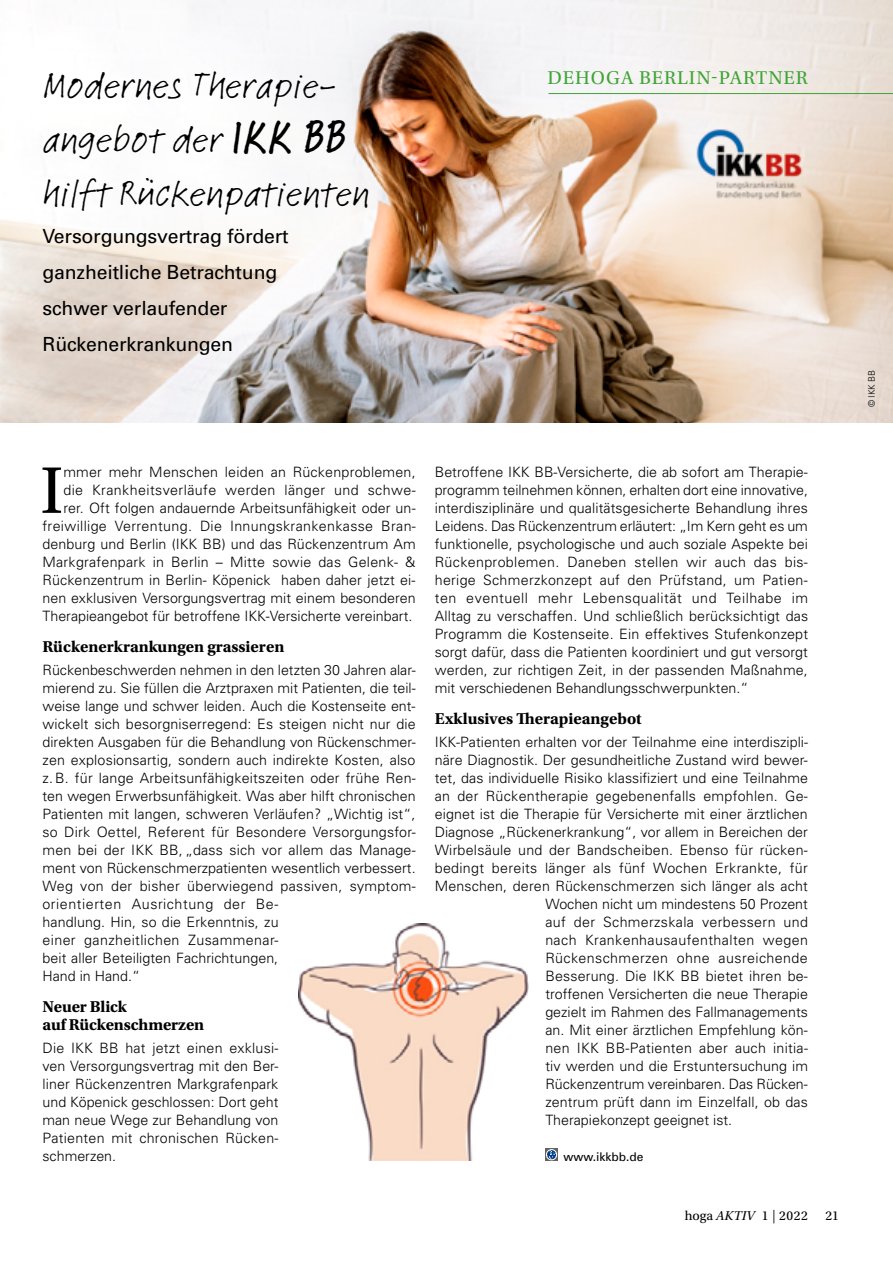
<style>
.page{position:relative;width:893px;height:1263px;background:#fff}
.page>*{position:absolute;margin:0;border:0;box-sizing:border-box;transform-origin:0 0}
.t1{font:69.45px "Utopia Std";color:#000}
.t2{font:39px/54px "Feltpen CV";color:#000}
.t3{font:19.5px/36px "Univers";letter-spacing:-.01em;color:#000}
.t4{font:19.5px "Utopia Std";letter-spacing:.05em;color:#3fa535}
.t5{font:700 16.5px/18px "Utopia Std";color:#000}
.t6{font:300 14.25px/18px "Univers";letter-spacing:.005em;color:#000;text-align:justify}
.t7{font:300 14.25px "Univers";letter-spacing:.025em;color:#000}
.t8{font:300 14.25px "Univers";letter-spacing:.03em;color:#000}
.t9{font:13.5px "Utopia Std";letter-spacing:.02em;color:#000}
.t10{font:13.5px "Utopia Std";color:#000}
.t11{font:12px "Univers";color:#000}
.t12{font:300 9px "Univers";color:#000}
.s1{font-family:"Feltpen CV Medium";font-size:49.5px}
.s2{font-style:italic}
.s3{font-family:"Formata";font-weight:300}
</style>
<div class="page">
<img style="left:0;top:0;width:893px;height:423px">
<hr style="left:549px;top:93px;width:344px;height:1px;background:#3fa535">
<img style="left:299px;top:923px;width:229px;height:238px">
<div style="left:545px;top:1148px;width:13px;height:13px;background:#69605c"></div>
<svg style="left:546px;top:1149px;width:11px;height:11px"></svg>
<div style="left:546px;top:1149px;width:11px;height:11px;border:1px solid #fff;border-radius:50%"></div>
<img style="left:693px;top:128px;width:115px;height:73px">
<h2 class="t2" style="left:43px;top:58px;width:329px">Modernes Therapie&shy;angebot der <span class="s1">IKK BB </span>hilft Rückenpatienten</h2>
<h3 class="t3" style="left:43px;top:218px;width:248px">Versorgungsvertrag fördert ganzheitliche Betrachtung schwer verlaufender<br>Rückenerkrankungen</h3>
<h3 class="t4" style="left:547px;top:68px;width:262px">DEHOGA BERLIN-PARTNER</h3>
<p class="t6" style="left:43px;top:462px;width:375px;text-align:right">mmer mehr Menschen leiden an Rückenproblemen, die Krankheitsverläufe werden länger und schwe&shy;rer. Oft folgen andauernde Arbeitsunfähigkeit oder un&shy;freiwillige Verrentung. Die Innungskrankenkasse Bran&shy;denburg und Berlin (IKK BB) und das Rückenzentrum Am Markgrafenpark in Berlin – Mitte sowie das Gelenk- &amp; Rückenzentrum in Berlin- Köpenick haben daher jetzt ei&shy;nen exklusiven Versorgungsvertrag mit einem besonderen Therapieangebot für betroffene IKK-Versicherte vereinbart.</p>
<p class="t5" style="left:43px;top:637px;width:243px">Rückenerkrankungen grassieren</p>
<p class="t6" style="left:43px;top:660px;width:375px;text-align:left">Rückenbeschwerden nehmen in den letzten 30 Jahren alar&shy;mierend zu. Sie füllen die Arztpraxen mit Patienten, die teil&shy;weise lange und schwer leiden. Auch die Kostenseite ent&shy;wickelt sich besorgniserregend: Es steigen nicht nur die direkten Ausgaben für die Behandlung von Rückenschmer&shy;zen explosionsartig, sondern auch indirekte Kosten, also z.B. für lange Arbeitsunfähigkeitszeiten oder frühe Ren&shy;ten wegen Erwerbsunfähigkeit. Was aber hilft chronischen Patienten mit langen, schweren Verläufen? „Wichtig ist“, so Dirk Oettel, Referent für Besondere Versorgungsfor&shy;men bei der IKK BB, „dass sich vor allem das Manage&shy;ment von Rückenschmerzpatienten wesentlich verbessert.<br>Weg von der bisher überwiegend passiven, symptom&shy;orientierten Ausrichtung der Be-<br>handlung. Hin, so die Erkenntnis, zu<br>einer ganzheitlichen Zusammenar-<br>beit aller Beteiligten Fachrichtungen,<br>Hand in Hand.“</p>
<p class="t5" style="left:43px;top:997px;width:163px">Neuer Blick<br>auf Rückenschmerzen</p>
<p class="t6" style="left:43px;top:1038px;width:237px">Die IKK BB hat jetzt einen exklusi&shy;ven Versorgungsvertrag mit den Ber&shy;liner Rückenzentren Markgrafenpark und Köpenick geschlossen: Dort geht man neue Wege zur Behandlung von Patienten mit chronischen Rücken&shy;schmerzen.</p>
<h1 class="t1" style="left:40px;top:453px;width:25px">I</h1>
<p class="t6" style="left:435px;top:462px;width:375px">Betroffene IKK BB-Versicherte, die ab sofort am Therapie&shy;programm teilnehmen können, erhalten dort eine innovative, interdisziplinäre und qualitätsgesicherte Behandlung ihres Leidens. Das Rückenzentrum erläutert: „Im Kern geht es um funktionelle, psychologische und auch soziale Aspekte bei Rückenproblemen. Daneben stellen wir auch das bis&shy;herige Schmerzkonzept auf den Prüfstand, um Patien&shy;ten eventuell mehr Lebensqualität und Teilhabe im Alltag zu verschaffen. Und schließlich berücksichtigt das Programm die Kostenseite. Ein effektives Stufenkonzept sorgt dafür, dass die Patienten koordiniert und gut versorgt werden, zur richtigen Zeit, in der passenden Maßnahme, mit verschiedenen Behandlungsschwerpunkten.“</p>
<p class="t5" style="left:435px;top:709px;width:208px">Exklusives Therapieangebot</p>
<p class="t6" style="left:435px;top:732px;width:375px">IKK-Patienten erhalten vor der Teilnahme eine interdiszipli-</p>
<p class="t6" style="left:435px;top:750px;width:375px">näre Diagnostik. Der gesundheitliche Zustand wird bewer-</p>
<p class="t6" style="left:435px;top:768px;width:375px">tet, das individuelle Risiko klassifiziert und eine Teilnahme</p>
<p class="t6" style="left:435px;top:786px;width:375px">an der Rückentherapie gegebenenfalls empfohlen. Ge-</p>
<p class="t6" style="left:435px;top:804px;width:375px">eignet ist die Therapie für Versicherte mit einer ärztlichen</p>
<p class="t6" style="left:435px;top:822px;width:375px">Diagnose „Rückenerkrankung“, vor allem in Bereichen der</p>
<p class="t6" style="left:435px;top:840px;width:374px">Wirbelsäule und der Bandscheiben. Ebenso für rücken-</p>
<p class="t6" style="left:435px;top:858px;width:375px">bedingt bereits länger als fünf Wochen Erkrankte, für</p>
<p class="t6" style="left:435px;top:876px;width:375px">Menschen, deren Rückenschmerzen sich länger als acht</p>
<p class="t6" style="left:545px;top:894px;width:264px">Wochen nicht um mindestens 50 Prozent</p>
<p class="t7" style="left:545px;top:913px;width:264px">auf der Schmerzskala verbessern und</p>
<p class="t7" style="left:545px;top:931px;width:264px">nach Krankenhausaufenthalten wegen</p>
<p class="t8" style="left:545px;top:949px;width:264px">Rückenschmerzen ohne ausreichende</p>
<p class="t6" style="left:545px;top:966px;width:264px">Besserung. Die IKK BB bietet ihren be-</p>
<p class="t6" style="left:545px;top:984px;width:264px">troffenen Versicherten die neue Therapie</p>
<p class="t6" style="left:545px;top:1002px;width:264px">gezielt im Rahmen des Fallmanagements</p>
<p class="t6" style="left:545px;top:1020px;width:264px">an. Mit einer ärztlichen Empfehlung kön-</p>
<p class="t6" style="left:545px;top:1038px;width:264px">nen IKK BB-Patienten aber auch initia-</p>
<p class="t6" style="left:545px;top:1056px;width:264px">tiv werden und die Erstuntersuchung im</p>
<p class="t6" style="left:545px;top:1074px;width:264px">Rückenzentrum vereinbaren. Das Rücken-</p>
<p class="t6" style="left:545px;top:1092px;width:264px">zentrum prüft dann im Einzelfall, ob das</p>
<p class="t6" style="left:545px;top:1110px;width:188px">Therapiekonzept geeignet ist.</p>
<p class="t11" style="left:563px;top:1149px;width:82px">www.ikkbb.de</p>
<p class="t9" style="left:685px;top:1208px;width:125px">hoga <span class="s2">AKTIV</span> 1 <span class="s3">|</span> 2022</p>
<p class="t10" style="left:825px;top:1208px;width:15px">21</p>
<p class="t12" style="left:866px;top:407px;width:39px;rotate:-90deg">© IKK BB</p>
</div>
